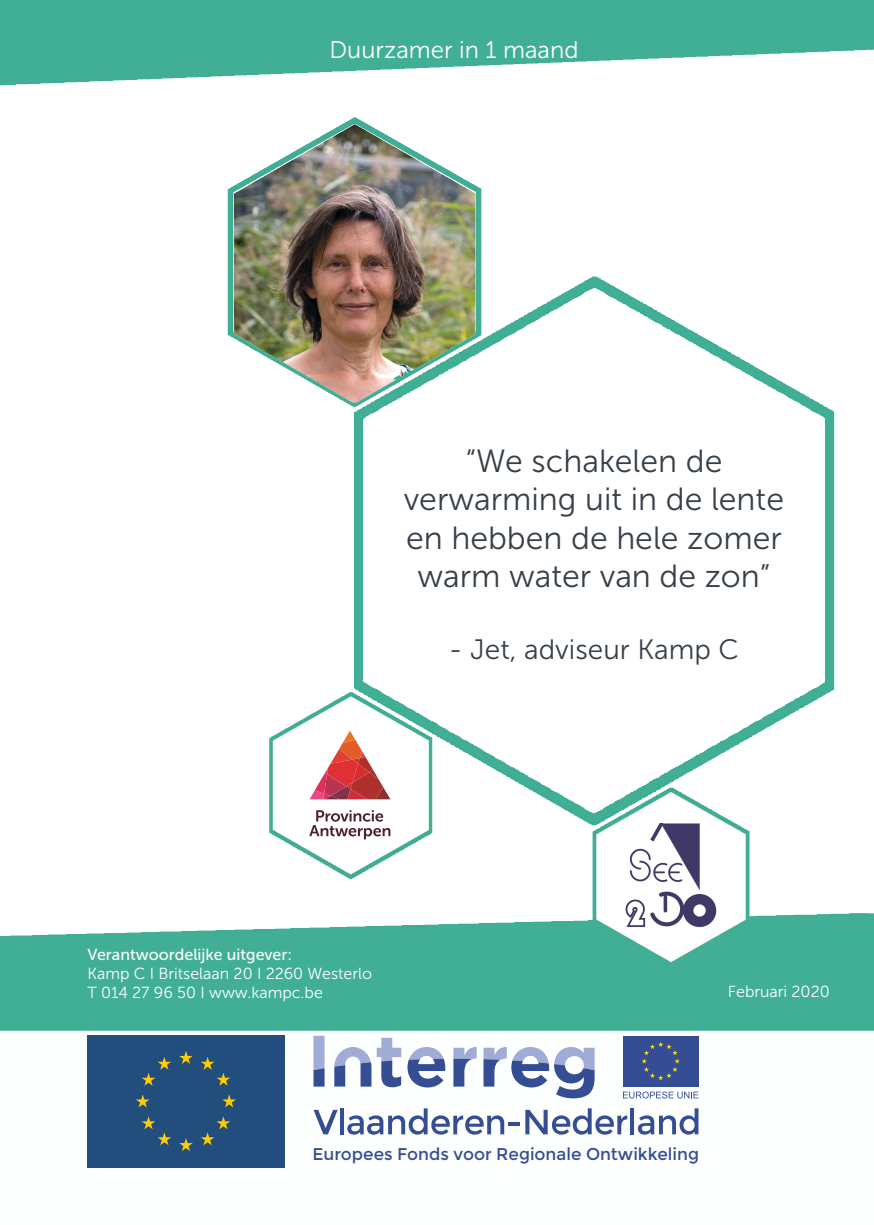
<style>
.page{position:relative;width:874px;height:1225px;background:#fff}
.page>*{position:absolute;margin:0;border:0;box-sizing:border-box;transform-origin:0 0}
.t1{font:32px/38.4px "Museo Sans 300";color:#364049;text-align:center}
.t2{font:28px "Museo Sans 300";color:#364049}
.t3{font:24px "Museo Sans 300";color:#fff}
.t4{font:17px "Montserrat";color:#354d93}
.t5{font:16px "Museo Sans 300";color:#fff}
.t6{font:16px "Museo Sans 500";color:#fff}
</style>
<div class="page">
<img style="left:0;top:0;width:873px;height:1168px">
<div style="left:87px;top:1035px;width:197px;height:132px;background:#214e7c"></div>
<svg style="left:309px;top:810px;width:81px;height:29px"></svg>
<svg style="left:309px;top:730px;width:81px;height:69px"></svg>
<svg style="left:313px;top:1035px;width:11px;height:51px"></svg>
<svg style="left:407px;top:1047px;width:38px;height:40px"></svg>
<svg style="left:453px;top:1046px;width:23px;height:40px"></svg>
<svg style="left:483px;top:1046px;width:111px;height:52px"></svg>
<svg style="left:334px;top:1037px;width:67px;height:50px"></svg>
<div style="left:622px;top:1035px;width:76px;height:51px;background:#354d93"></div>
<svg style="left:642px;top:1042px;width:37px;height:38px"></svg>
<svg style="left:622px;top:1091px;width:76px;height:7px"></svg>
<svg style="left:313px;top:1109px;width:24px;height:25px"></svg>
<hr style="left:340px;top:1108px;width:3px;height:26px;background:#354d93">
<svg style="left:347px;top:1108px;width:280px;height:26px"></svg>
<hr style="left:630px;top:1108px;width:4px;height:26px;background:#354d93">
<svg style="left:637px;top:1108px;width:61px;height:26px"></svg>
<img style="left:624px;top:824px;width:92px;height:105px">
<img style="left:206px;top:92px;width:289px;height:350px">
<p class="t3" style="left:329px;top:37px;width:250px">Duurzamer in 1 maand</p>
<p class="t1" style="left:465px;top:442px;width:258px">“We schakelen de</p>
<p class="t1" style="left:403px;top:480px;width:381px">verwarming uit in de lente en hebben de hele zomer warm water van de zon”</p>
<p class="t2" style="left:448px;top:634px;width:291px">- Jet, adviseur Kamp C</p>
<p class="t6" style="left:87px;top:945px;width:206px">Verantwoordelijke uitgever:</p>
<p class="t5" style="left:87px;top:964px;width:286px">Kamp C I Britselaan 20 I 2260 Westerlo</p>
<p class="t5" style="left:87px;top:983px;width:237px">T 014 27 96 50 I www.kampc.be</p>
<p class="t5" style="left:727px;top:982px;width:103px">Februari 2020</p>
<p class="t4" style="left:312px;top:1144px;width:388px">Europees Fonds voor Regionale Ontwikkeling</p>
</div>
